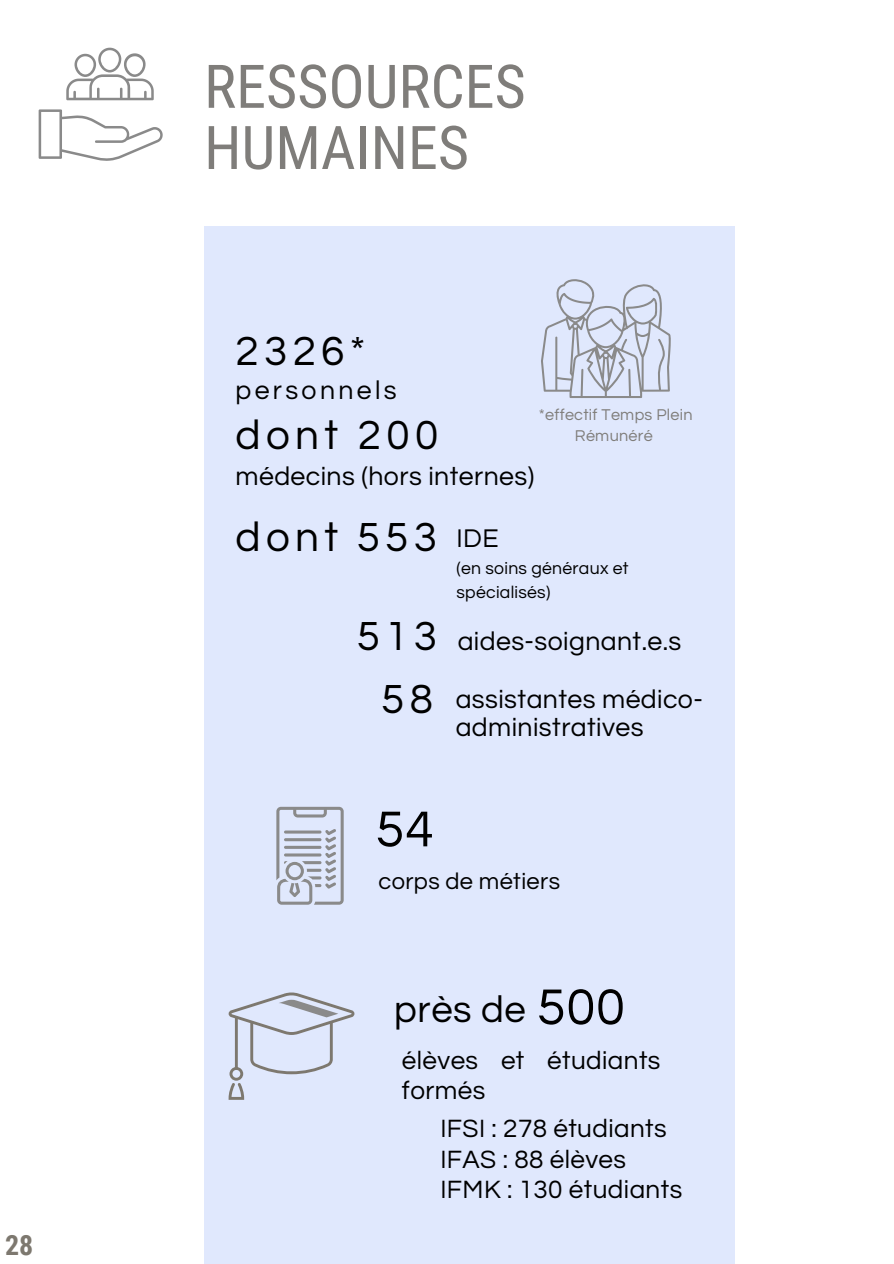
<style>
.page{position:relative;width:894px;height:1264px;background:#fff}
.page>*{position:absolute;margin:0;border:0;box-sizing:border-box;transform-origin:0 0}
.t1{font:60.15px/61.2px "Roboto Condensed";color:#7f7d7a}
.t2{font:52.35px "Questrial";color:#000}
.t3{font:42.3px "Questrial";letter-spacing:.125em;color:#000}
.t4{font:38.25px "Questrial";letter-spacing:.015em;color:#000}
.t5{font:700 27.9px "Roboto Condensed";color:#7d786f}
.t6{font:26.55px/28.2px "Questrial";letter-spacing:.015em;color:#000}
.t7{font:26.55px "Questrial";letter-spacing:.125em;color:#000}
.t8{font:26.1px/30.3px "Questrial";letter-spacing:.015em;color:#000}
.t9{font:23.55px "Questrial";letter-spacing:.015em;color:#000}
.t10{font:17.55px/23.7px "Questrial";letter-spacing:.015em;color:#000}
.t11{font:16.2px/21.3px "Questrial";letter-spacing:.015em;color:#7f7d7a;text-align:center}
</style>
<div class="page">
<div style="left:204px;top:227px;width:530px;height:1036px;background:#e0e8fd"></div>
<svg style="left:541px;top:279px;width:130px;height:119px"></svg>
<svg style="left:228px;top:992px;width:126px;height:107px"></svg>
<svg style="left:39px;top:48px;width:124px;height:113px"></svg>
<svg style="left:276px;top:806px;width:67px;height:98px"></svg>
<h4 class="t5" style="left:5px;top:1229px;width:30px">28</h4>
<h3 class="t1" style="left:204px;top:57px;width:323px">RESSOURCES<br>HUMAINES</h3>
<h4 class="t3" style="left:235px;top:330px;width:131px">2326*</h4>
<h4 class="t7" style="left:235px;top:377px;width:163px">personnels</h4>
<h3 class="t3" style="left:235px;top:414px;width:204px">dont 200</h3>
<p class="t11" style="left:538px;top:404px;width:155px">*effectif Temps Plein<br>Rémunéré</p>
<p class="t6" style="left:235px;top:462px;width:300px">médecins (hors internes)</p>
<h3 class="t3" style="left:235px;top:516px;width:203px">dont 553</h3>
<h2 class="t3" style="left:356px;top:615px;width:82px">513</h2>
<h3 class="t3" style="left:381px;top:678px;width:53px">58</h3>
<p class="t6" style="left:456px;top:524px;width:44px">IDE</p>
<p class="t10" style="left:456px;top:556px;width:173px">(en soins généraux et spécialisés)</p>
<p class="t6" style="left:457px;top:627px;width:225px">aides-soignant.e.s</p>
<h5 class="t6" style="left:455px;top:686px;width:249px">assistantes médico&shy;administratives</h5>
<h3 class="t2" style="left:375px;top:803px;width:60px">54</h3>
<p class="t9" style="left:378px;top:869px;width:183px">corps de métiers</p>
<h1 class="t4" style="left:394px;top:990px;width:133px">près de</h1>
<p class="t2" style="left:536px;top:981px;width:89px">500</p>
<p class="t8" style="left:402px;top:1045px;width:260px">élèves et étudiants formés</p>
<p class="t8" style="left:440px;top:1114px;width:243px">IFSI : 278 étudiants<br>IFAS : 88 élèves<br>IFMK : 130 étudiants</p>
</div>
